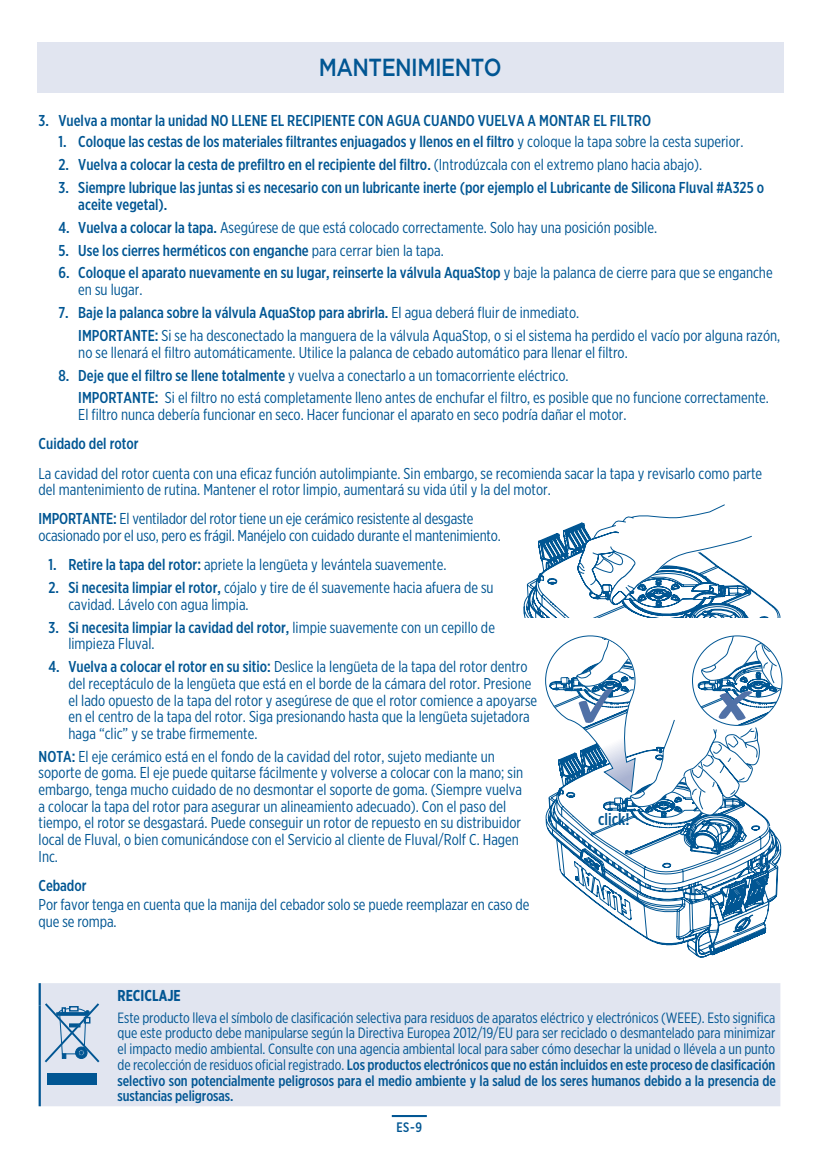
<style>
.page{position:relative;width:819px;height:1166px;background:#fff}
.page>*{position:absolute;margin:0;border:0;box-sizing:border-box;transform-origin:0 0}
.t1{font:500 24.68px "Gotham";letter-spacing:-.025em;color:#015693;scale:.85 1}
.t2{font:500 16.8px "Gotham X Narrow";color:#015693}
.regular_body_text{font:15.75px/16.6px "Gotham X Narrow";color:#015693}
.regular_body_text-2{font:500 15.75px/16.6px "Gotham X Narrow";color:#015693}
.Indent_regular_te{font:15.75px/16.6px "Gotham X Narrow";color:#015693}
.regular_body_text-3{font:700 15.75px "Gotham X Narrow";color:#015693}
.regular_body_text-4{font:14.88px/15.8px "Gotham X Narrow";letter-spacing:-.005em;color:#015693;text-align:justify}
.t3{font:500 13.65px "Gotham X Narrow";color:#015693}
.s1{font-weight:400}
.s2{font-weight:500}
</style>
<div class="page">
<div style="left:37px;top:42px;width:746px;height:51px;background:#e1e5f0"></div>
<div style="left:41px;top:983px;width:739px;height:123px;background:#e1e5f0"></div>
<hr style="left:39px;top:983px;width:2px;height:22px;background:#015693">
<hr style="left:39px;top:1005px;width:2px;height:101px;background:#015693">
<div style="left:48px;top:1073px;width:49px;height:12px;background:#015693"></div>
<svg style="left:45px;top:1003px;width:54px;height:61px;background:#adc4da"></svg>
<svg style="left:546px;top:816px;width:234px;height:141px"></svg>
<svg style="left:545px;top:636px;width:237px;height:180px"></svg>
<svg style="left:524px;top:505px;width:257px;height:112px"></svg>
<hr style="left:392px;top:1115px;width:35px;height:2px;background:#015693">
<p class="t1" style="left:319px;top:54px;width:217px">MANTENIMIENTO</p>
<p class="regular_body_text-2" style="left:39px;top:112px;width:614px">3. Vuelva a montar la unidad NO LLENE EL RECIPIENTE CON AGUA CUANDO VUELVA A MONTAR EL FILTRO</p>
<p class="regular_body_text-2" style="left:58px;top:133px;width:686px">1. Coloque las cestas de los materiales filtrantes enjuagados y llenos en el filtro <span class="s1">y coloque la tapa sobre la cesta superior.</span></p>
<p class="regular_body_text-2" style="left:58px;top:156px;width:645px">2. Vuelva a colocar la cesta de prefiltro en el recipiente del filtro. <span class="s1">(Introdúzcala con el extremo plano hacia abajo).</span></p>
<p class="regular_body_text-2" style="left:78px;top:179px;width:687px;text-indent:-20px">3. Siempre lubrique las juntas si es necesario con un lubricante inerte (por ejemplo el Lubricante de Silicona Fluval #A325 o aceite vegetal).</p>
<p class="regular_body_text" style="left:58px;top:218px;width:600px"><span class="s2">4. Vuelva a colocar la tapa.</span> Asegúrese de que está colocado correctamente. Solo hay una posición posible.</p>
<p class="regular_body_text-2" style="left:58px;top:241px;width:387px">5. Use los cierres herméticos con enganche <span class="s1">para cerrar bien la tapa.</span></p>
<p class="regular_body_text-2" style="left:78px;top:264px;width:695px;text-indent:-20px">6. Coloque el aparato nuevamente en su lugar, reinserte la válvula AquaStop <span class="s1">y baje la palanca de cierre para que se enganche en su lugar.</span></p>
<p class="regular_body_text-2" style="left:58px;top:304px;width:522px">7. Baje la palanca sobre la válvula AquaStop para abrirla. <span class="s1">El agua deberá fluir de inmediato.</span></p>
<p class="Indent_regular_te" style="left:78px;top:327px;width:703px"><span class="s2">IMPORTANTE:</span> Si se ha desconectado la manguera de la válvula AquaStop, o si el sistema ha perdido el vacío por alguna razón, no se llenará el filtro automáticamente. Utilice la palanca de cebado automático para llenar el filtro.</p>
<p class="regular_body_text" style="left:58px;top:366px;width:511px"><span class="s2">8. Deje que el filtro se llene totalmente</span> y vuelva a conectarlo a un tomacorriente eléctrico.</p>
<p class="Indent_regular_te" style="left:78px;top:389px;width:692px"><span class="s2">IMPORTANTE:</span> Si el filtro no está completamente lleno antes de enchufar el filtro, es posible que no funcione correctamente.<br>El filtro nunca debería funcionar en seco. Hacer funcionar el aparato en seco podría dañar el motor.</p>
<p class="regular_body_text-2" style="left:39px;top:435px;width:101px">Cuidado del rotor</p>
<p class="regular_body_text" style="left:39px;top:464px;width:725px">La cavidad del rotor cuenta con una eficaz función autolimpiante. Sin embargo, se recomienda sacar la tapa y revisarlo como parte del mantenimiento de rutina. Mantener el rotor limpio, aumentará su vida útil y la del motor.</p>
<p class="regular_body_text" style="left:39px;top:510px;width:464px"><span class="s2">IMPORTANTE:</span> El ventilador del rotor tiene un eje cerámico resistente al desgaste ocasionado por el uso, pero es frágil. Manéjelo con cuidado durante el mantenimiento.</p>
<p class="regular_body_text" style="left:48px;top:556px;width:399px"><span class="s2">1. Retire la tapa del rotor:</span> apriete la lengüeta y levántela suavemente.</p>
<p class="regular_body_text" style="left:68px;top:579px;width:427px;text-indent:-20px"><span class="s2">2. Si necesita limpiar el rotor,</span> cójalo y tire de él suavemente hacia afuera de su cavidad. Lávelo con agua limpia.</p>
<p class="regular_body_text" style="left:68px;top:619px;width:428px;text-indent:-20px"><span class="s2">3. Si necesita limpiar la cavidad del rotor,</span> limpie suavemente con un cepillo de limpieza Fluval.</p>
<p class="regular_body_text" style="left:68px;top:658px;width:470px;text-indent:-20px"><span class="s2">4. Vuelva a colocar el rotor en su sitio:</span> Deslice la lengüeta de la tapa del rotor dentro del receptáculo de la lengüeta que está en el borde de la cámara del rotor. Presione el lado opuesto de la tapa del rotor y asegúrese de que el rotor comience a apoyarse en el centro de la tapa del rotor. Siga presionando hasta que la lengüeta sujetadora haga “clic” y se trabe firmemente.</p>
<p class="regular_body_text" style="left:39px;top:748px;width:486px"><span class="s2">NOTA:</span> El eje cerámico está en el fondo de la cavidad del rotor, sujeto mediante un soporte de goma. El eje puede quitarse fácilmente y volverse a colocar con la mano; sin embargo, tenga mucho cuidado de no desmontar el soporte de goma. (Siempre vuelva a colocar la tapa del rotor para asegurar un alineamiento adecuado). Con el paso del tiempo, el rotor se desgastará. Puede conseguir un rotor de repuesto en su distribuidor local de Fluval, o bien comunicándose con el Servicio al cliente de Fluval/Rolf C. Hagen Inc.</p>
<p class="regular_body_text-2" style="left:39px;top:877px;width:49px">Cebador</p>
<p class="regular_body_text" style="left:39px;top:896px;width:492px">Por favor tenga en cuenta que la manija del cebador solo se puede reemplazar en caso de que se rompa.</p>
<p class="t2" style="left:598px;top:809px;width:33px">click!</p>
<p class="regular_body_text-3" style="left:118px;top:985px;width:65px">RECICLAJE</p>
<p class="regular_body_text-4" style="left:118px;top:1009px;width:660px">Este producto lleva el símbolo de clasificación selectiva para residuos de aparatos eléctrico y electrónicos (WEEE). Esto significa que este producto debe manipularse según la Directiva Europea 2012/19/EU para ser reciclado o desmantelado para minimizar el impacto medio ambiental. Consulte con una agencia ambiental local para saber cómo desechar la unidad o llévela a un punto de recolección de residuos oficial registrado. <span class="s2">Los productos electrónicos que no están incluidos en este proceso de clasificación selectivo son potencialmente peligrosos para el medio ambiente y la salud de los seres humanos debido a la presencia de sustancias peligrosas.</span></p>
<p class="t3" style="left:396px;top:1119px;width:27px">ES-9</p>
</div>
